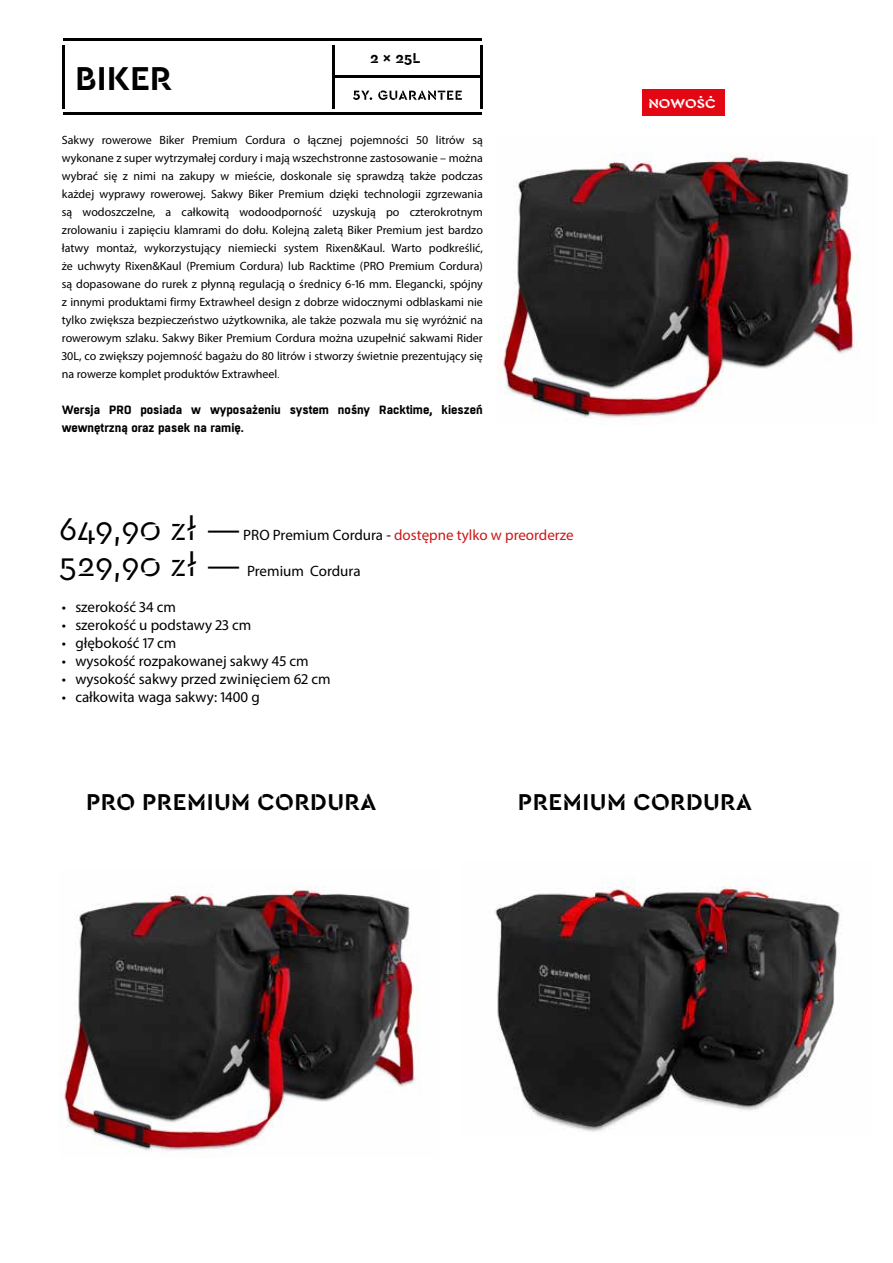
<style>
.page{position:relative;width:893px;height:1263px;background:#fff}
.page>*{position:absolute;margin:0;border:0;box-sizing:border-box;transform-origin:0 0}
.t1{font:700 34.65px "Cera Stencil PRO Trial";color:#000}
.t2{font:700 24px "Cera Stencil PRO Trial";letter-spacing:.02em;color:#000}
.t3{font:15px "Myriad Pro";color:#000}
.t4{font:15px "Myriad Pro";color:#cd171a}
.t5{font:700 15px "Cera Stencil PRO Trial";color:#000}
.t6{font:700 13.5px "Cera Stencil PRO Trial";color:#fff;scale:1.1 1}
.t7{font:12px/18px "Myriad Pro";color:#000;text-align:justify}
.t8{font:700 12px/18px "Boxed";color:#000}
.s1{font-size:9px}
.s2{font-family:"Cera Stencil PRO Trial";font-size:33px;color:#000}
.s3{font-size:33px;color:#000}
.s4{color:#000}
.s5{font-family:"Cera Stencil PRO Trial";font-size:33px}
.s6{font-size:33px}
</style>
<div class="page">
<img style="left:498px;top:153px;width:359px;height:265px">
<hr style="left:63px;top:45px;width:2px;height:63px;background:#000">
<hr style="left:64px;top:113px;width:418px;height:2px;background:#000">
<hr style="left:64px;top:38px;width:418px;height:2px;background:#000">
<hr style="left:334px;top:75px;width:148px;height:3px;background:#000">
<hr style="left:333px;top:45px;width:2px;height:63px;background:#000">
<hr style="left:481px;top:45px;width:2px;height:63px;background:#000">
<svg style="left:353px;top:90px;width:109px;height:10px"></svg>
<div style="left:642px;top:89px;width:83px;height:26px;background:#e30613"></div>
<img style="left:494px;top:881px;width:346px;height:251px">
<img style="left:59px;top:886px;width:359px;height:265px">
<h1 class="t1" style="left:75px;top:56px;width:98px">BIKER</h1>
<p class="t5" style="left:370px;top:48px;width:52px">2 X 25L</p>
<p class="t7" style="left:62px;top:131px;width:423px">Sakwy rowerowe Biker Premium Cordura o łącznej pojemności 50 litrów są wykonane z super wytrzymałej cordury i mają wszechstronne zastosowanie – można wybrać się z nimi na zakupy w mieście, doskonale się sprawdzą także podczas każdej wyprawy rowerowej. Sakwy Biker Premium dzięki technologii zgrzewania są wodoszczelne, a całkowitą wodoodporność uzyskują po czterokrotnym zrolowaniu i zapięciu klamrami do dołu. Kolejną zaletą Biker Premium jest bardzo łatwy montaż, wykorzystujący niemiecki system Rixen&amp;Kaul. Warto podkreślić, że uchwyty Rixen&amp;Kaul (Premium Cordura) lub Racktime (PRO Premium Cordura) są dopasowane do rurek z płynną regulacją o średnicy 6-16 mm. Elegancki, spójny z innymi produktami firmy Extrawheel design z dobrze widocznymi odblaskami nie tylko zwiększa bezpieczeństwo użytkownika, ale także pozwala mu się wyróżnić na rowerowym szlaku. Sakwy Biker Premium Cordura można uzupełnić sakwami Rider 30L, co zwiększy pojemność bagażu do 80 litrów i stworzy świetnie prezentujący się na rowerze komplet produktów Extrawheel<span class="s1">.</span></p>
<p class="t8" style="left:62px;top:401px;width:422px">Wersja PRO posiada w wyposażeniu system nośny Racktime, kieszeń wewnętrzną oraz pasek na ramię.</p>
<p class="t4" style="left:59px;top:526px;width:516px"><span class="s2">649,90 zł</span> <span class="s3">—</span> <span class="s4">PRO Premium Cordura -</span> dostępne tylko w preorderze</p>
<p class="t3" style="left:59px;top:562px;width:303px"><span class="s5">529,90 zł</span> <span class="s6">—</span> Premium Cordura</p>
<p class="t3" style="left:62px;top:598px;width:116px">• szerokość 34 cm</p>
<p class="t3" style="left:62px;top:616px;width:191px">• szerokość u podstawy 23 cm</p>
<p class="t3" style="left:62px;top:634px;width:116px">• głębokość 17 cm</p>
<p class="t3" style="left:62px;top:652px;width:248px">• wysokość rozpakowanej sakwy 45 cm</p>
<p class="t3" style="left:62px;top:670px;width:270px">• wysokość sakwy przed zwinięciem 62 cm</p>
<p class="t3" style="left:62px;top:688px;width:199px">• całkowita waga sakwy: 1400 g</p>
<p class="t6" style="left:648px;top:95px;width:63px">NOWOŚĆ</p>
<h2 class="t2" style="left:86px;top:786px;width:17px">PRO</h2>
<h2 class="t2" style="left:142px;top:786px;width:15px">PRE</h2>
<h2 class="t2" style="left:187px;top:786px;width:191px">MIUM CORDURA</h2>
<h2 class="t2" style="left:518px;top:786px;width:15px">PRE</h2>
<h2 class="t2" style="left:563px;top:786px;width:191px">MIUM CORDURA</h2>
</div>
